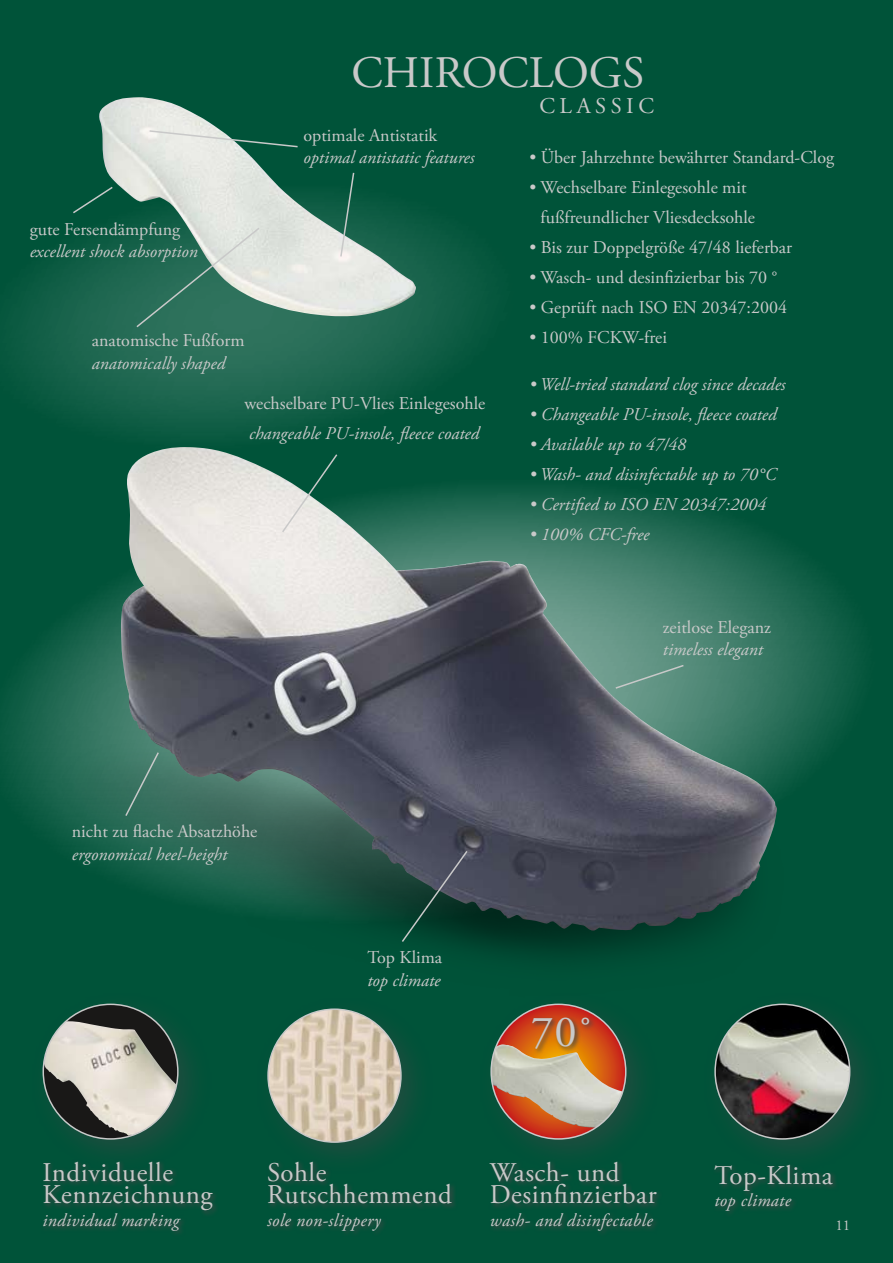
<style>
.page{position:relative;width:893px;height:1263px;background:#005339}
.page>*{position:absolute;margin:0;border:0;box-sizing:border-box;transform-origin:0 0}
.t1{font:45px "Adobe Garamond Pro";color:#c9c9c9}
.t2{font:44.4px "Adobe Garamond Pro";color:#c9c9c9}
.t3{font:27px/22.5px "Adobe Garamond Pro";letter-spacing:.02em;color:#c9c9c9}
.t4{font:22.5px "Adobe Garamond Pro";letter-spacing:.2em;color:#c9c9c9}
.t5{font:18px/30px "Adobe Garamond Pro";color:#c9c9c9}
.t6{font:italic 18px "Adobe Garamond Pro";color:#c9c9c9}
.t7{font:italic 18px "Adobe Garamond Pro";letter-spacing:.02em;color:#c9c9c9}
.t8{font:15px "Adobe Garamond Pro";color:#c9c9c9}
</style>
<div class="page">
<svg style="left:3px;top:501px;width:854px;height:336px"></svg>
<svg style="left:9px;top:224px;width:475px;height:229px"></svg>
<img style="left:60px;top:716px;width:729px;height:244px">
<img style="left:121px;top:453px;width:532px;height:478px">
<svg style="left:614px;top:664px;width:71px;height:26px;background:#689889"></svg>
<svg style="left:124px;top:751px;width:36px;height:67px;background:#417867"></svg>
<svg style="left:400px;top:849px;width:69px;height:94px;background:#284744"></svg>
<svg style="left:281px;top:453px;width:58px;height:81px"></svg>
<img style="left:99px;top:97px;width:317px;height:220px">
<svg style="left:135px;top:226px;width:126px;height:103px;background:#598d7b"></svg>
<svg style="left:73px;top:185px;width:41px;height:30px"></svg>
<svg style="left:339px;top:171px;width:16px;height:87px"></svg>
<div style="left:253px;top:994px;width:192px;height:192px;background:#464647;opacity:.45"></div>
<img style="left:268px;top:1009px;width:133px;height:133px;border-radius:66px">
<div style="left:700px;top:989px;width:193px;height:193px;background:#464647;opacity:.45"></div>
<img style="left:715px;top:1004px;width:135px;height:135px;border-radius:67px">
<svg style="left:712px;top:1162px;width:179px;height:51px"></svg>
<div style="left:28px;top:989px;width:193px;height:193px;background:#464647;opacity:.45"></div>
<svg style="left:43px;top:1004px;width:135px;height:135px"></svg>
<img style="left:44px;top:1021px;width:133px;height:114px">
<svg style="left:41px;top:1159px;width:223px;height:75px"></svg>
<div style="left:476px;top:989px;width:193px;height:193px;background:#464647;opacity:.45"></div>
<svg style="left:491px;top:1004px;width:135px;height:135px;background:#ca3f2c"></svg>
<img style="left:491px;top:1045px;width:132px;height:83px">
<svg style="left:530px;top:1015px;width:139px;height:91px"></svg>
<svg style="left:264px;top:1159px;width:224px;height:74px"></svg>
<svg style="left:488px;top:1159px;width:222px;height:74px"></svg>
<svg style="left:148px;top:129px;width:151px;height:19px"></svg>
<p class="t5" style="left:30px;top:215px;width:152px">gute Fersendämpfung</p>
<p class="t6" style="left:30px;top:241px;width:169px">excellent shock absorption</p>
<p class="t5" style="left:92px;top:326px;width:154px">anatomische Fußform</p>
<p class="t6" style="left:92px;top:352px;width:135px">anatomically shaped</p>
<h1 class="t1" style="left:351px;top:46px;width:295px">CHIROCLOGS</h1>
<p class="t4" style="left:539px;top:93px;width:116px">CLASSIC</p>
<p class="t5" style="left:303px;top:121px;width:135px">optimale Antistatik</p>
<p class="t6" style="left:303px;top:147px;width:172px">optimal antistatic features</p>
<p class="t5" style="left:529px;top:143px;width:306px">• Über Jahrzehnte bewährter Standard-Clog</p>
<p class="t5" style="left:541px;top:173px;width:216px;text-indent:-11px">• Wechselbare Einlegesohle mit fußfreundlicher Vliesdecksohle</p>
<p class="t5" style="left:529px;top:233px;width:264px">• Bis zur Doppelgröße 47/48 lieferbar</p>
<p class="t5" style="left:529px;top:263px;width:249px">• Wasch- und desinfizierbar bis 70 °</p>
<p class="t5" style="left:529px;top:293px;width:259px">• Geprüft nach ISO EN 20347:2004</p>
<p class="t5" style="left:529px;top:323px;width:139px">• 100% FCKW-frei</p>
<p class="t5" style="left:244px;top:389px;width:242px">wechselbare PU-Vlies Einlegesohle</p>
<p class="t6" style="left:249px;top:423px;width:232px">changeable PU-insole, fleece coated</p>
<p class="t6" style="left:529px;top:374px;width:258px">• Well-tried standard clog since decades</p>
<p class="t6" style="left:529px;top:404px;width:249px">• Changeable PU-insole, fleece coated</p>
<p class="t6" style="left:529px;top:434px;width:158px">• Available up to 47/48</p>
<p class="t6" style="left:529px;top:464px;width:249px">• Wash- and disinfectable up to 70°C</p>
<p class="t6" style="left:529px;top:494px;width:238px">• Certified to ISO EN 20347:2004</p>
<p class="t6" style="left:529px;top:524px;width:122px">• 100% CFC-free</p>
<p class="t5" style="left:663px;top:612px;width:109px">zeitlose Eleganz</p>
<p class="t6" style="left:663px;top:638px;width:101px">timeless elegant</p>
<p class="t5" style="left:72px;top:817px;width:187px">nicht zu flache Absatzhöhe</p>
<p class="t6" style="left:72px;top:843px;width:157px">ergonomical heel-height</p>
<p class="t5" style="left:367px;top:943px;width:76px">Top Klima</p>
<p class="t6" style="left:367px;top:969px;width:74px">top climate</p>
<h2 class="t2" style="left:531px;top:1005px;width:64px">70˚</h2>
<h3 class="t3" style="left:43px;top:1162px;width:172px">Individuelle<br>Kennzeichnung</h3>
<p class="t7" style="left:43px;top:1209px;width:138px">individual marking</p>
<h3 class="t3" style="left:267px;top:1162px;width:186px">Sohle<br>Rutschhemmend</h3>
<p class="t7" style="left:267px;top:1209px;width:115px">sole non-slippery</p>
<h3 class="t3" style="left:490px;top:1162px;width:168px">Wasch- und<br>Desinfinzierbar</h3>
<p class="t7" style="left:490px;top:1209px;width:164px">wash- and disinfectable</p>
<h3 class="t3" style="left:714px;top:1165px;width:120px">Top-Klima</h3>
<p class="t7" style="left:714px;top:1190px;width:78px">top climate</p>
<p class="t8" style="left:835px;top:1217px;width:29px">1111</p>
</div>
